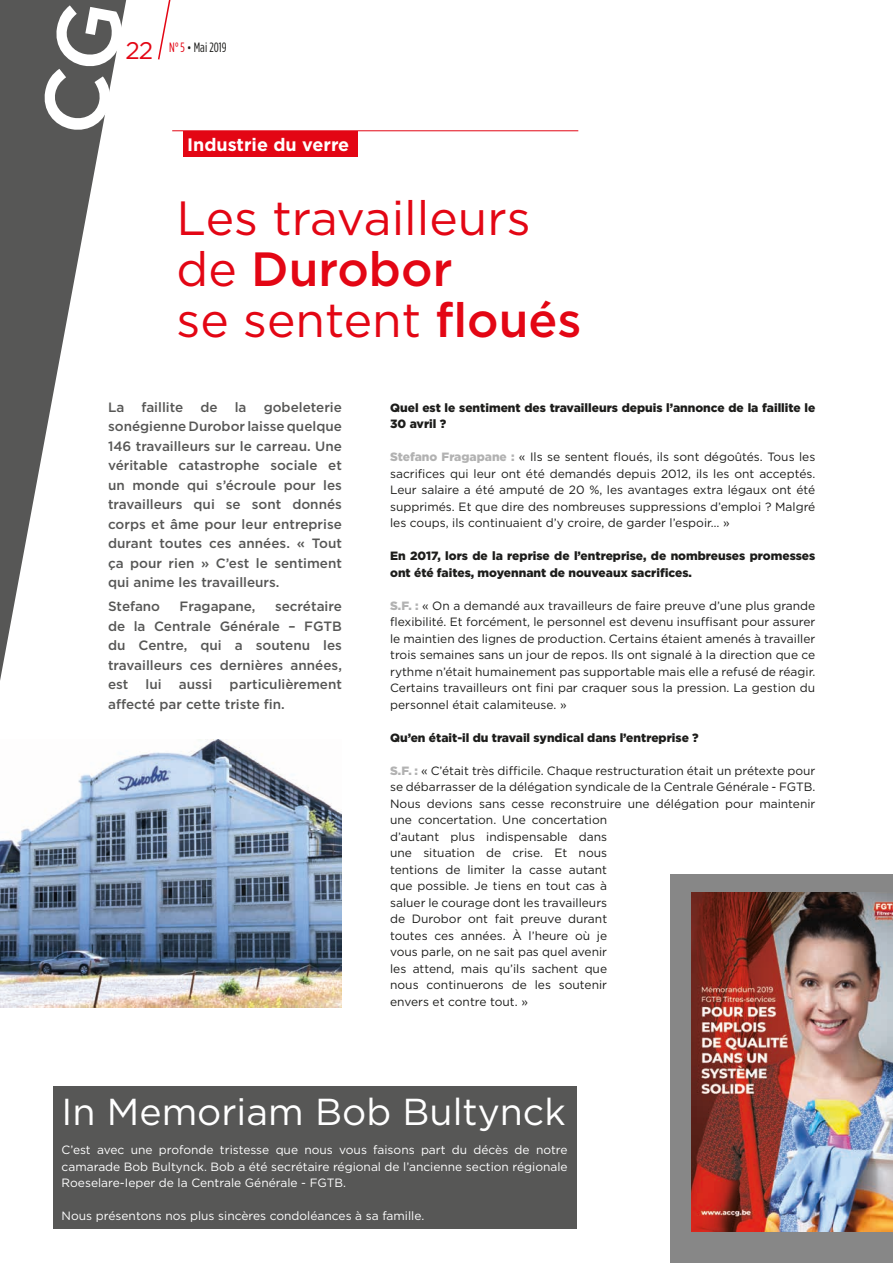
<style>
.page{position:relative;width:893px;height:1263px;background:#fff}
.page>*{position:absolute;margin:0;border:0;box-sizing:border-box;transform-origin:0 0}
.t1{font:48px/51px "Gotham";color:#e30614}
.t2{font:37.5px "Gotham";color:#fff}
.t3{font:700 18px "Gotham";color:#fff}
.t4{font:500 13.5px/19.5px "Gotham";color:#575756;text-align:justify}
.t5{font:13.5px "Gotham Condensed";color:#1d1d1b}
.t6{font:12px/16.5px "Gotham";color:#1d1d1b;text-align:justify}
.t7{font:12px/16.5px "Gotham";color:#fff;text-align:justify}
.t8{font:900 12px/16.5px "Gotham";color:#1d1d1b}
.s1{font-family:"Gotham";font-size:24px;color:#e30614}
.s2{color:#e30614}
.s3{font-size:12.15px}
.s4{font-weight:500}
.s5{font-weight:900;color:#b2b2b2}
</style>
<div class="page">
<div style="left:183px;top:131px;width:174px;height:26px;background:#e30614"></div>
<hr style="left:172px;top:130px;width:406px;height:1px;background:#e30614">
<div style="left:53px;top:1086px;width:523px;height:143px;background:#575756"></div>
<div style="left:671px;top:874px;width:222px;height:389px;background:#878787"></div>
<img style="left:691px;top:893px;width:202px;height:338px">
<img style="left:0;top:740px;width:342px;height:267px">
<svg style="left:0;top:0;width:130px;height:796px"></svg>
<svg style="left:158px;top:0;width:13px;height:60px"></svg>
<svg style="left:39px;top:2px;width:87px;height:133px;background:#6f6f6e"></svg>
<p class="t5" style="left:125px;top:40px;width:103px"><span class="s1">22</span> <span class="s2">N° 5</span> <span class="s3">•</span> Mai 2019</p>
<h3 class="t3" style="left:187px;top:133px;width:164px">Industrie du verre</h3>
<h1 class="t1" style="left:176px;top:192px;width:407px">Les travailleurs de <span class="s4">Durobor<br></span>se sentent <span class="s4">floués</span></h1>
<p class="t4" style="left:108px;top:397px;width:18px">La</p>
<p class="t4" style="left:141px;top:397px;width:43px">faillite</p>
<p class="t4" style="left:200px;top:397px;width:19px">de</p>
<p class="t4" style="left:235px;top:397px;width:13px">la</p>
<p class="t4" style="left:108px;top:397px;width:235px;text-indent:156px">gobeleterie sonégienne Durobor laisse quelque 146 travailleurs sur le carreau. Une véritable catastrophe sociale et un monde qui s’écroule pour les travailleurs qui se sont donnés corps et âme pour leur entreprise durant toutes ces années. « Tout ça pour rien » C’est le sentiment qui anime les travailleurs.</p>
<p class="t4" style="left:108px;top:596px;width:54px">Stefano</p>
<p class="t4" style="left:180px;top:596px;width:78px">Fragapane,</p>
<p class="t4" style="left:108px;top:596px;width:235px;text-indent:167px">secrétaire de la Centrale Générale – FGTB du Centre, qui a soutenu les travailleurs ces dernières années, est</p>
<p class="t4" style="left:108px;top:674px;width:235px;text-indent:122px">particulièrement affecté par cette triste fin.</p>
<p class="t4" style="left:146px;top:674px;width:18px">lui</p>
<p class="t4" style="left:179px;top:674px;width:35px">aussi</p>
<p class="t8" style="left:390px;top:399px;width:427px">Quel est le sentiment des travailleurs depuis l’annonce de la faillite le<br>30 avril ?</p>
<p class="t6" style="left:390px;top:448px;width:427px"><span class="s5">Stefano Fragapane :</span> « Ils se sentent floués, ils sont dégoûtés. Tous les sacrifices qui leur ont été demandés depuis 2012, ils les ont acceptés.<br>Leur salaire a été amputé de 20 %, les avantages extra légaux ont été supprimés. Et que dire des nombreuses suppressions d’emploi ? Malgré les coups, ils continuaient d’y croire, de garder l’espoir… »</p>
<p class="t8" style="left:390px;top:547px;width:427px">En 2017, lors de la reprise de l’entreprise, de nombreuses promesses ont été faites, moyennant de nouveaux sacrifices.</p>
<p class="t6" style="left:390px;top:597px;width:427px"><span class="s5">S.F. :</span> « On a demandé aux travailleurs de faire preuve d’une plus grande flexibilité. Et forcément, le personnel est devenu insuffisant pour assurer le maintien des lignes de production. Certains étaient amenés à travailler trois semaines sans un jour de repos. Ils ont signalé à la direction que ce rythme n’était humainement pas supportable mais elle a refusé de réagir.<br>Certains travailleurs ont fini par craquer sous la pression. La gestion du personnel était calamiteuse. »</p>
<p class="t8" style="left:390px;top:729px;width:310px">Qu’en était-il du travail syndical dans l’entreprise ?</p>
<p class="t6" style="left:390px;top:762px;width:427px;text-align:left"><span class="s5">S.F. :</span> « C’était très difficile. Chaque restructuration était un prétexte pour se débarrasser de la délégation syndicale de la Centrale Générale - FGTB.<br>Nous devions sans cesse reconstruire une délégation pour maintenir une concertation. Une concertation<br>d’autant plus indispensable dans<br>une situation de crise. Et nous<br>tentions de limiter la casse autant<br>que possible. Je tiens en tout cas à<br>saluer le courage dont les travailleurs<br>de Durobor ont fait preuve durant<br>toutes ces années. À l’heure où je<br>vous parle, on ne sait pas quel avenir<br>les attend, mais qu’ils sachent que<br>nous continuerons de les soutenir<br>envers et contre tout. »</p>
<h2 class="t2" style="left:62px;top:1087px;width:506px">In Memoriam Bob Bultynck</h2>
<p class="t7" style="left:62px;top:1141px;width:508px">C’est avec une profonde tristesse que nous vous faisons part du décès de notre camarade Bob Bultynck. Bob a été secrétaire régional de l’ancienne section régionale Roeselare-Ieper de la Centrale Générale - FGTB.</p>
<p class="t7" style="left:62px;top:1207px;width:364px">Nous présentons nos plus sincères condoléances à sa famille.</p>
</div>
